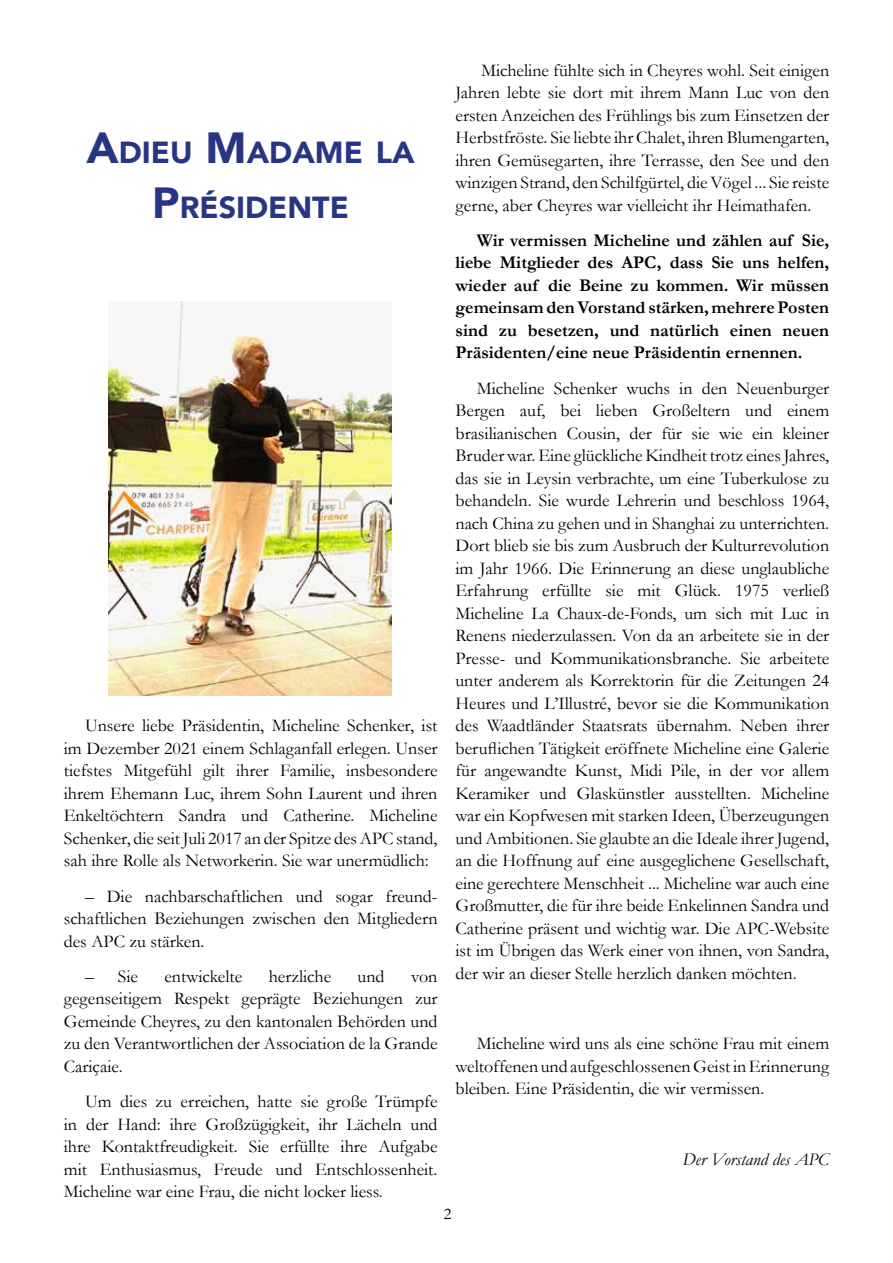
<style>
.page{position:relative;width:893px;height:1263px;background:#fff}
.page>*{position:absolute;margin:0;border:0;box-sizing:border-box;transform-origin:0 0}
.t1{font:900 30.45px/55.5px "Avenir";color:#283583;text-align:center}
.t2{font:18px/22.5px "Garamond";color:#000;text-align:justify}
.t3{font:700 18px/22.5px "Garamond";color:#000;text-align:justify}
.t4{font:italic 18px "Garamond";color:#000}
.t5{font:16.5px "Garamond";color:#000}
.s1{font-size:43.5px}
</style>
<div class="page">
<img style="left:108px;top:302px;width:283px;height:394px">
<h1 class="t1" style="left:87px;top:124px;width:330px"><span class="s1">A</span>DIEU <span class="s1">M</span>ADAM E LA<br><span class="s1">P</span>RÉSIDENTE</h1>
<p class="t2" style="left:64px;top:714px;width:375px;text-indent:21px">Unsere liebe Präsidentin, Micheline Schenker, ist im Dezember 2021 einem Schlaganfall erlegen. Unser tiefstes Mitgefühl gilt ihrer Familie, insbesondere ihrem Ehemann Luc, ihrem Sohn Laurent und ihren Enkeltöchtern Sandra und Catherine. Micheline Schenker, die seit Juli 2017 an der Spitze des APC stand, sah ihre Rolle als Networkerin. Sie war unermüdlich:</p>
<p class="t2" style="left:64px;top:884px;width:375px;text-indent:21px">– Die nachbarschaftlichen und sogar freund&shy;schaftlichen Beziehungen zwischen den Mitgliedern des APC zu stärken.</p>
<p class="t2" style="left:85px;top:965px;width:54px">– Sie</p>
<p class="t2" style="left:164px;top:965px;width:79px">entwickelte</p>
<p class="t2" style="left:269px;top:965px;width:64px">herzliche</p>
<p class="t2" style="left:358px;top:965px;width:28px">und</p>
<p class="t2" style="left:64px;top:965px;width:375px;text-indent:347px">von gegenseitigem Respekt geprägte Beziehungen zur Gemeinde Cheyres, zu den kantonalen Behörden und zu den Verantwortlichen der Association de la Grande Cariçaie.</p>
<p class="t2" style="left:64px;top:1090px;width:375px;text-indent:21px">Um dies zu erreichen, hatte sie große Trümpfe in der Hand: ihre Großzügigkeit, ihr Lächeln und ihre Kontaktfreudigkeit. Sie erfüllte ihre Aufgabe mit Enthusiasmus, Freude und Entschlossenheit.<br>Micheline war eine Frau, die nicht locker liess.</p>
<p class="t2" style="left:455px;top:58px;width:375px;text-indent:26px">Micheline fühlte sich in Cheyres wohl. Seit einigen Jahren lebte sie dort mit ihrem Mann Luc von den ersten Anzeichen des Frühlings bis zum Einsetzen der Herbstfröste. Sie liebte ihr Chalet, ihren Blumengarten, ihren Gemüsegarten, ihre Terrasse, den See und den winzigen Strand, den Schilfgürtel, die Vögel ... Sie reiste gerne, aber Cheyres war vielleicht ihr Heimathafen.</p>
<p class="t3" style="left:455px;top:229px;width:375px;text-indent:21px">Wir vermissen Micheline und zählen auf Sie, liebe Mitglieder des APC, dass Sie uns helfen, wieder auf die Beine zu kommen. Wir müssen gemeinsam den Vorstand stärken, mehrere Posten sind zu besetzen, und natürlich einen neuen Präsidenten/eine neue Präsidentin ernennen.</p>
<p class="t2" style="left:455px;top:376px;width:375px;text-indent:21px">Micheline Schenker wuchs in den Neuenburger Bergen auf, bei lieben Großeltern und einem brasilianischen Cousin, der für sie wie ein kleiner Bruder war. Eine glückliche Kindheit trotz eines Jahres, das sie in Leysin verbrachte, um eine Tuberkulose zu behandeln. Sie wurde Lehrerin und beschloss 1964, nach China zu gehen und in Shanghai zu unterrichten.<br>Dort blieb sie bis zum Ausbruch der Kulturrevolution im Jahr 1966. Die Erinnerung an diese unglaubliche Erfahrung erfüllte sie mit Glück. 1975 verließ Micheline La Chaux-de-Fonds, um sich mit Luc in Renens niederzulassen. Von da an arbeitete sie in der Presse- und Kommunikationsbranche. Sie arbeitete unter anderem als Korrektorin für die Zeitungen 24<br>Heures und L’Illustré, bevor sie die Kommunikation des Waadtländer Staatsrats übernahm. Neben ihrer beruflichen Tätigkeit eröffnete Micheline eine Galerie für angewandte Kunst, Midi Pile, in der vor allem Keramiker und Glaskünstler ausstellten. Micheline war ein Kopfwesen mit starken Ideen, Überzeugungen und Ambitionen. Sie glaubte an die Ideale ihrer Jugend, an die Hoffnung auf eine ausgeglichene Gesellschaft, eine gerechtere Menschheit ... Micheline war auch eine Großmutter, die für ihre beide Enkelinnen Sandra und Catherine präsent und wichtig war. Die APC-Website ist im Übrigen das Werk einer von ihnen, von Sandra, der wir an dieser Stelle herzlich danken möchten.</p>
<p class="t2" style="left:455px;top:1032px;width:375px;text-indent:21px">Micheline wird uns als eine schöne Frau mit einem weltoffenen und aufgeschlossenen Geist in Erinnerung bleiben. Eine Präsidentin, die wir vermissen.</p>
<p class="t4" style="left:682px;top:1148px;width:148px">Der Vorstand des APC</p>
<p class="t5" style="left:444px;top:1203px;width:9px">2</p>
</div>
